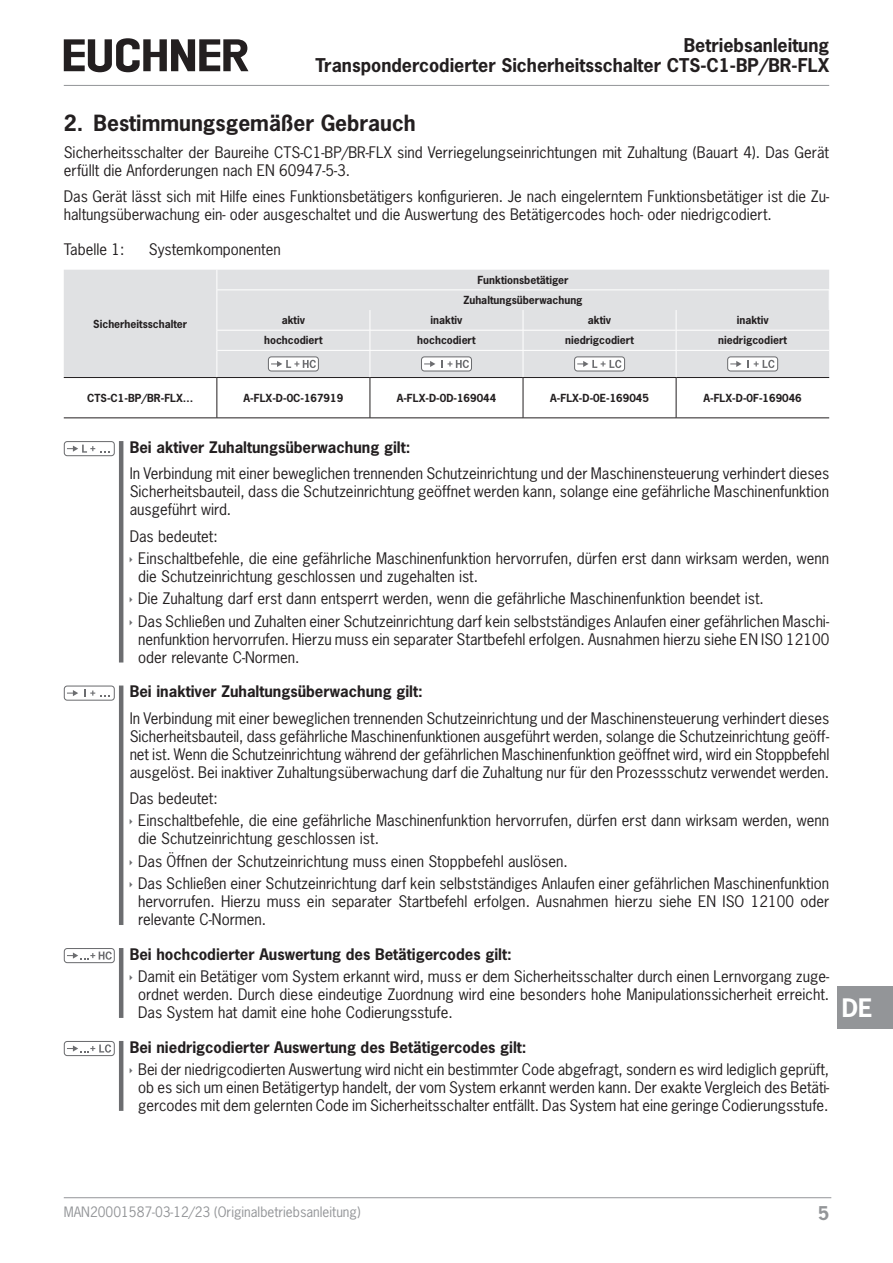
<style>
.page{position:relative;width:893px;height:1263px;background:#fff}
.page>*{position:absolute;margin:0;border:0;box-sizing:border-box;transform-origin:0 0}
.t1{font:700 24px "News Gothic Std";color:#fff}
.t2{font:700 21px "News Gothic Std";color:#231f20}
.t3{font:700 17.85px/20.2px "News Gothic Std";color:#231f20;text-align:right}
.t4{font:700 17.85px "News Gothic Std";color:#939598}
.paragraph{font:15px/18px "News Gothic Std";color:#231f20;text-align:justify}
.paragraph-2{font:700 15px "News Gothic Std";color:#231f20}
.t5{font:13.5px "News Gothic Std";color:#939598}
.tableheadcentered{font:700 10.5px "News Gothic Std";color:#231f20}
.tablebodycentred{font:700 10.5px "News Gothic Std";color:#231f20}
</style>
<div class="page">
<hr style="left:64px;top:85px;width:765px;height:1px;background:#939598">
<hr style="left:64px;top:1197px;width:767px;height:1px;background:#939598">
<svg style="left:64px;top:38px;width:184px;height:34px"></svg>
<div style="left:838px;top:986px;width:55px;height:43px;background:#939598"></div>
<div style="left:64px;top:270px;width:765px;height:107px;background:#e0e1e3"></div>
<hr style="left:64px;top:418px;width:153px;height:1px;background:#231f20">
<hr style="left:217px;top:378px;width:1px;height:40px;background:#231f20">
<hr style="left:217px;top:418px;width:153px;height:1px;background:#231f20">
<hr style="left:370px;top:418px;width:153px;height:1px;background:#231f20">
<hr style="left:370px;top:378px;width:1px;height:40px;background:#231f20">
<hr style="left:676px;top:418px;width:153px;height:1px;background:#231f20">
<hr style="left:64px;top:377px;width:153px;height:1px;background:#231f20">
<hr style="left:217px;top:377px;width:153px;height:1px;background:#231f20">
<hr style="left:370px;top:377px;width:153px;height:1px;background:#231f20">
<svg style="left:370px;top:310px;width:1px;height:67px"></svg>
<hr style="left:676px;top:377px;width:153px;height:1px;background:#231f20">
<hr style="left:523px;top:378px;width:1px;height:40px;background:#231f20">
<hr style="left:676px;top:378px;width:1px;height:40px;background:#231f20">
<hr style="left:523px;top:418px;width:153px;height:1px;background:#231f20">
<svg style="left:523px;top:310px;width:1px;height:67px"></svg>
<hr style="left:523px;top:377px;width:153px;height:1px;background:#231f20">
<hr style="left:217px;top:330px;width:153px;height:1px;background:#fff">
<hr style="left:370px;top:330px;width:153px;height:1px;background:#fff">
<hr style="left:523px;top:330px;width:153px;height:1px;background:#fff">
<hr style="left:676px;top:330px;width:153px;height:1px;background:#fff">
<svg style="left:676px;top:310px;width:1px;height:67px"></svg>
<hr style="left:217px;top:290px;width:153px;height:1px;background:#fff">
<hr style="left:370px;top:290px;width:153px;height:1px;background:#fff">
<hr style="left:523px;top:290px;width:153px;height:1px;background:#fff">
<hr style="left:676px;top:290px;width:154px;height:1px;background:#fff">
<svg style="left:216px;top:270px;width:1px;height:107px"></svg>
<hr style="left:217px;top:350px;width:153px;height:1px;background:#fff">
<hr style="left:370px;top:350px;width:153px;height:1px;background:#fff">
<hr style="left:523px;top:350px;width:153px;height:1px;background:#fff">
<hr style="left:676px;top:350px;width:153px;height:1px;background:#fff">
<div style="left:268px;top:357px;width:50px;height:14px;background:#fff;border-radius:3px"></div>
<div style="left:268px;top:356px;width:51px;height:15px;border:1px solid #6c6d70;border-radius:3px"></div>
<svg style="left:271px;top:360px;width:45px;height:8px"></svg>
<div style="left:421px;top:357px;width:50px;height:14px;background:#fff;border-radius:3px"></div>
<div style="left:421px;top:356px;width:51px;height:15px;border:1px solid #6c6d70;border-radius:3px"></div>
<svg style="left:441px;top:360px;width:28px;height:8px"></svg>
<svg style="left:424px;top:361px;width:11px;height:6px"></svg>
<div style="left:575px;top:357px;width:50px;height:14px;background:#fff;border-radius:3px"></div>
<div style="left:574px;top:356px;width:51px;height:15px;border:1px solid #6c6d70;border-radius:3px"></div>
<svg style="left:577px;top:360px;width:44px;height:8px"></svg>
<div style="left:728px;top:357px;width:50px;height:14px;background:#fff;border-radius:3px"></div>
<div style="left:727px;top:356px;width:51px;height:15px;border:1px solid #6c6d70;border-radius:3px"></div>
<svg style="left:730px;top:360px;width:44px;height:8px"></svg>
<hr style="left:119px;top:441px;width:4px;height:221px;background:#6c6d70">
<div style="left:64px;top:441px;width:51px;height:15px;border:1px solid #6c6d70;border-radius:3px"></div>
<svg style="left:67px;top:445px;width:43px;height:8px"></svg>
<hr style="left:119px;top:685px;width:4px;height:240px;background:#6c6d70">
<div style="left:64px;top:685px;width:51px;height:16px;border:1px solid #6c6d70;border-radius:3px"></div>
<svg style="left:67px;top:690px;width:11px;height:6px"></svg>
<svg style="left:84px;top:689px;width:26px;height:8px"></svg>
<hr style="left:119px;top:948px;width:4px;height:70px;background:#6c6d70">
<div style="left:64px;top:948px;width:51px;height:15px;border:1px solid #6c6d70;border-radius:3px"></div>
<svg style="left:67px;top:951px;width:45px;height:9px"></svg>
<hr style="left:119px;top:1041px;width:4px;height:70px;background:#6c6d70">
<div style="left:64px;top:1041px;width:51px;height:15px;border:1px solid #6c6d70;border-radius:3px"></div>
<svg style="left:67px;top:1044px;width:44px;height:9px"></svg>
<p class="t3" style="left:315px;top:34px;width:515px">Betriebsanleitung<br>Transpondercodierter Sicherheitsschalter CTS-C1-BP/BR-FLX</p>
<p class="t2" style="left:64px;top:109px;width:353px">2. Bestimmungsgemäßer Gebrauch</p>
<p class="paragraph" style="left:64px;top:143px;width:767px">Sicherheitsschalter der Baureihe CTS-C1-BP/BR-FLX sind Verriegelungseinrichtungen mit Zuhaltung (Bauart 4). Das Gerät erfüllt die Anforderungen nach EN 60947‑5‑3.</p>
<p class="paragraph" style="left:64px;top:187px;width:767px">Das Gerät lässt sich mit Hilfe eines Funktionsbetätigers konfigurieren. Je nach eingelerntem Funktionsbetätiger ist die Zu&shy;haltungsüberwachung ein- oder ausgeschaltet und die Auswertung des Betätigercodes hoch- oder niedrigcodiert.</p>
<p class="paragraph" style="left:64px;top:240px;width:62px">Tabelle 1:</p>
<p class="paragraph" style="left:149px;top:240px;width:134px">Systemkomponenten</p>
<p class="tableheadcentered" style="left:93px;top:317px;width:96px">Sicherheitsschalter</p>
<p class="tableheadcentered" style="left:477px;top:273px;width:93px">Funktionsbetätiger</p>
<p class="tableheadcentered" style="left:463px;top:293px;width:121px">Zuhaltungsüberwachung</p>
<p class="tableheadcentered" style="left:282px;top:313px;width:25px">aktiv</p>
<p class="tableheadcentered" style="left:430px;top:313px;width:33px">inaktiv</p>
<p class="tableheadcentered" style="left:588px;top:313px;width:25px">aktiv</p>
<p class="tableheadcentered" style="left:737px;top:313px;width:33px">inaktiv</p>
<p class="tableheadcentered" style="left:264px;top:333px;width:60px">hochcodiert</p>
<p class="tableheadcentered" style="left:417px;top:333px;width:60px">hochcodiert</p>
<p class="tableheadcentered" style="left:565px;top:333px;width:70px">niedrigcodiert</p>
<p class="tableheadcentered" style="left:718px;top:333px;width:70px">niedrigcodiert</p>
<p class="tablebodycentred" style="left:87px;top:391px;width:108px">CTS-C1-BP/BR-FLX…</p>
<p class="tablebodycentred" style="left:244px;top:391px;width:101px">A-FLX-D-0C-167919</p>
<p class="tablebodycentred" style="left:397px;top:391px;width:101px">A-FLX-D-0D-169044</p>
<p class="tablebodycentred" style="left:550px;top:391px;width:100px">A-FLX-D-0E-169045</p>
<p class="tablebodycentred" style="left:703px;top:391px;width:100px">A-FLX-D-0F-169046</p>
<p class="paragraph-2" style="left:130px;top:437px;width:282px">Bei aktiver Zuhaltungsüberwachung gilt:</p>
<p class="paragraph" style="left:130px;top:464px;width:701px">In Verbindung mit einer beweglichen trennenden Schutzeinrichtung und der Maschinensteuerung verhindert dieses Sicherheitsbauteil, dass die Schutzeinrichtung geöffnet werden kann, solange eine gefährliche Maschinenfunktion ausgeführt wird.</p>
<p class="paragraph" style="left:130px;top:527px;width:90px">Das bedeutet:</p>
<p class="paragraph" style="left:138px;top:549px;width:692px">Einschaltbefehle, die eine gefährliche Maschinenfunktion hervorrufen, dürfen erst dann wirksam werden, wenn die Schutzeinrichtung geschlossen und zugehalten ist.</p>
<p class="paragraph" style="left:138px;top:589px;width:627px">Die Zuhaltung darf erst dann entsperrt werden, wenn die gefährliche Maschinenfunktion beendet ist.</p>
<p class="paragraph" style="left:138px;top:612px;width:693px">Das Schließen und Zuhalten einer Schutzeinrichtung darf kein selbstständiges Anlaufen einer gefährlichen Maschi&shy;nenfunktion hervorrufen. Hierzu muss ein separater Startbefehl erfolgen. Ausnahmen hierzu siehe EN ISO 12100 oder relevante C‑Normen.</p>
<p class="paragraph-2" style="left:130px;top:682px;width:295px">Bei inaktiver Zuhaltungsüberwachung gilt:</p>
<p class="paragraph" style="left:130px;top:709px;width:701px">In Verbindung mit einer beweglichen trennenden Schutzeinrichtung und der Maschinensteuerung verhindert dieses Sicherheitsbauteil, dass gefährliche Maschinenfunktionen ausgeführt werden, solange die Schutzeinrichtung geöff&shy;net ist. Wenn die Schutzeinrichtung während der gefährlichen Maschinenfunktion geöffnet wird, wird ein Stoppbefehl ausgelöst. Bei inaktiver Zuhaltungsüberwachung darf die Zuhaltung nur für den Prozessschutz verwendet werden.</p>
<p class="paragraph" style="left:130px;top:789px;width:90px">Das bedeutet:</p>
<p class="paragraph" style="left:138px;top:812px;width:692px">Einschaltbefehle, die eine gefährliche Maschinenfunktion hervorrufen, dürfen erst dann wirksam werden, wenn die Schutzeinrichtung geschlossen ist.</p>
<p class="paragraph" style="left:138px;top:852px;width:431px">Das Öffnen der Schutzeinrichtung muss einen Stoppbefehl auslösen.</p>
<p class="paragraph" style="left:138px;top:874px;width:692px">Das Schließen einer Schutzeinrichtung darf kein selbstständiges Anlaufen einer gefährlichen Maschinenfunktion hervorrufen. Hierzu muss ein separater Startbefehl erfolgen. Ausnahmen hierzu siehe EN ISO 12100 oder relevante C‑Normen.</p>
<p class="paragraph-2" style="left:130px;top:944px;width:384px">Bei hochcodierter Auswertung des Betätigercodes gilt:</p>
<p class="paragraph" style="left:138px;top:967px;width:692px">Damit ein Betätiger vom System erkannt wird, muss er dem Sicherheitsschalter durch einen Lernvorgang zuge&shy;ordnet werden. Durch diese eindeutige Zuordnung wird eine besonders hohe Manipulationssicherheit erreicht.<br>Das System hat damit eine hohe Codierungsstufe.</p>
<p class="paragraph-2" style="left:130px;top:1037px;width:398px">Bei niedrigcodierter Auswertung des Betätigercodes gilt:</p>
<p class="paragraph" style="left:138px;top:1060px;width:692px">Bei der niedrigcodierten Auswertung wird nicht ein bestimmter Code abgefragt, sondern es wird lediglich geprüft, ob es sich um einen Betätigertyp handelt, der vom System erkannt werden kann. Der exakte Vergleich des Betäti&shy;gercodes mit dem gelernten Code im Sicherheitsschalter entfällt. Das System hat eine geringe Codierungsstufe.</p>
<h1 class="t1" style="left:842px;top:992px;width:32px">DE</h1>
<p class="t5" style="left:64px;top:1203px;width:298px">MAN20001587-03-12/23 (Originalbetriebsanleitung)</p>
<p class="t4" style="left:818px;top:1201px;width:13px">5</p>
</div>
